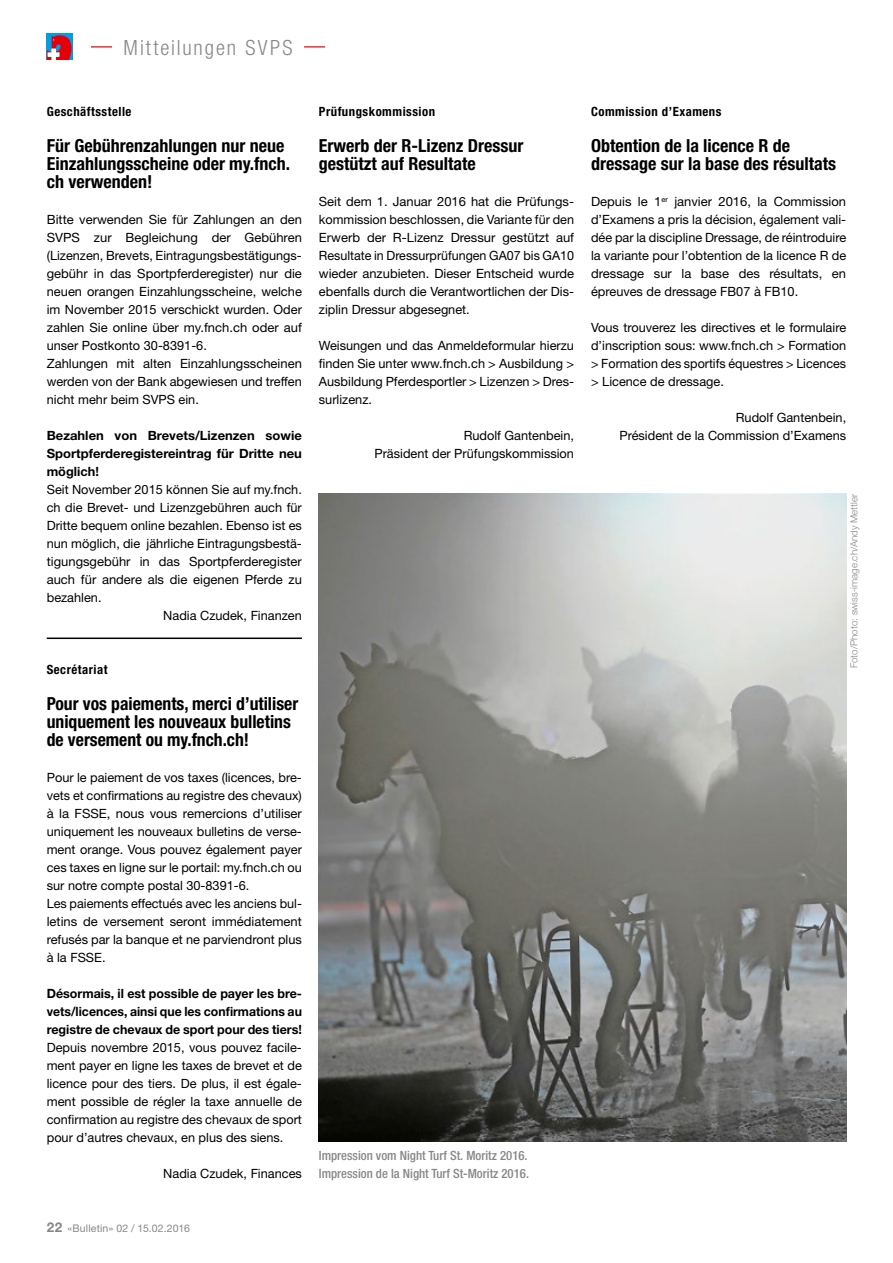
<style>
.page{position:relative;width:893px;height:1263px;background:#fff}
.page>*{position:absolute;margin:0;border:0;box-sizing:border-box;transform-origin:0 0}
.t1{font:300 condensed 21px "Helvetica Neue LT Std";letter-spacing:.09em;color:#868786}
.t2{font:700 condensed 18px/18px "Helvetica Neue LT Std";color:#000}
.t3{font:12.75px/18px "Helvetica Neue LT Std";color:#000;text-align:justify}
.t4{font:700 12.75px/18px "Helvetica Neue LT Std";color:#000;text-align:justify}
.t5{font:500 condensed 12.75px/18px "Helvetica Neue LT Std";color:#868786}
.t6{font:700 condensed 12.75px "Helvetica Neue LT Std";letter-spacing:.04em;color:#000}
.t7{font:10.5px "Helvetica Neue LT Std";letter-spacing:.015em;color:#868786}
.t8{font:300 9.75px "Helvetica Neue LT Std";color:#868786}
.s1{font-weight:700;font-size:13.5px}
</style>
<div class="page">
<div style="left:47px;top:34px;width:26px;height:26px;background:#009ee3"></div>
<svg style="left:47px;top:35px;width:25px;height:25px"></svg>
<svg style="left:91px;top:46px;width:21px;height:1px"></svg>
<svg style="left:304px;top:46px;width:21px;height:1px"></svg>
<hr style="left:47px;top:637px;width:255px;height:2px;background:#000">
<img style="left:319px;top:494px;width:527px;height:648px">
<h1 class="t1" style="left:124px;top:35px;width:170px">Mitteilungen SVPS</h1>
<p class="t6" style="left:47px;top:104px;width:86px">Geschäftsstelle</p>
<h2 class="t2" style="left:47px;top:136px;width:245px">Für Gebührenzahlungen nur neue<br>Einzahlungsscheine oder my.fnch. ch verwenden!</h2>
<p class="t3" style="left:47px;top:210px;width:257px;text-align:left">Bitte verwenden Sie für Zahlungen an den SVPS zur Begleichung der Gebühren (Lizenzen, Brevets, Eintragungsbestätigungs&shy;gebühr in das Sportpferderegister) nur die neuen orangen Einzahlungsscheine, welche im November 2015 verschickt wurden. Oder zahlen Sie online über my.fnch.ch oder auf unser Postkonto 30-8391-6.<br>Zahlungen mit alten Einzahlungsscheinen werden von der Bank abgewiesen und treffen nicht mehr beim SVPS ein.</p>
<p class="t4" style="left:47px;top:426px;width:257px">Bezahlen von Brevets/Lizenzen sowie Sportpferderegistereintrag für Dritte neu möglich!</p>
<p class="t3" style="left:47px;top:480px;width:257px">Seit November 2015 können Sie auf my.fnch.</p>
<p class="t3" style="left:47px;top:498px;width:257px">ch die Brevet- und Lizenzgebühren auch für</p>
<p class="t3" style="left:47px;top:516px;width:257px">Dritte bequem online bezahlen. Ebenso ist es</p>
<p class="t3" style="left:47px;top:534px;width:257px">nun möglich, die jährliche Eintragungsbestä-</p>
<p class="t3" style="left:47px;top:552px;width:257px">tigungsgebühr in das Sportpferderegister</p>
<p class="t3" style="left:47px;top:570px;width:257px">auch für andere als die eigenen Pferde zu</p>
<p class="t3" style="left:47px;top:588px;width:56px">bezahlen.</p>
<p class="t3" style="left:163px;top:606px;width:140px">Nadia Czudek, Finanzen</p>
<p class="t6" style="left:319px;top:104px;width:118px">Prüfungskommission</p>
<h2 class="t2" style="left:319px;top:136px;width:206px">Erwerb der R-Lizenz Dressur gestützt auf Resultate</h2>
<p class="t3" style="left:319px;top:192px;width:257px">Seit dem 1. Januar 2016 hat die Prüfungs&shy;kommission beschlossen, die Variante für den Erwerb der R-Lizenz Dressur gestützt auf Resultate in Dressurprüfungen GA07 bis GA10 wieder anzubieten. Dieser Entscheid wurde ebenfalls durch die Verantwortlichen der Dis&shy;ziplin Dressur abgesegnet.</p>
<p class="t3" style="left:319px;top:336px;width:257px">Weisungen und das Anmeldeformular hierzu finden Sie unter www.fnch.ch &gt; Ausbildung &gt; Ausbildung Pferdesportler &gt; Lizenzen &gt; Dres&shy;surlizenz.</p>
<p class="t3" style="left:374px;top:426px;width:201px;text-align:right">Rudolf Gantenbein,<br>Präsident der Prüfungskommission</p>
<p class="t6" style="left:47px;top:662px;width:62px">Secrétariat</p>
<h2 class="t2" style="left:47px;top:694px;width:253px">Pour vos paiements, merci d’utiliser uniquement les nouveaux bulletins de versement ou my.fnch.ch!</h2>
<p class="t3" style="left:47px;top:768px;width:257px;text-align:left">Pour le paiement de vos taxes (licences, bre&shy;vets et confirmations au registre des chevaux) à la FSSE, nous vous remercions d’utiliser uniquement les nouveaux bulletins de verse&shy;ment orange. Vous pouvez également payer ces taxes en ligne sur le portail: my.fnch.ch ou sur notre compte postal 30-8391-6.<br>Les paiements effectués avec les anciens bul&shy;letins de versement seront immédiatement refusés par la banque et ne parviendront plus à la FSSE.</p>
<p class="t4" style="left:47px;top:984px;width:257px">Désormais, il est possible de payer les bre&shy;vets/licences, ainsi que les confirmations au registre de chevaux de sport pour des tiers!</p>
<p class="t3" style="left:47px;top:1038px;width:257px">Depuis novembre 2015, vous pouvez facile&shy;ment payer en ligne les taxes de brevet et de licence pour des tiers. De plus, il est égale&shy;ment possible de régler la taxe annuelle de confirmation au registre des chevaux de sport pour d’autres chevaux, en plus des siens.</p>
<p class="t3" style="left:163px;top:1164px;width:140px">Nadia Czudek, Finances</p>
<p class="t7" style="left:47px;top:1222px;width:145px"><span class="s1">22</span> «Bulletin» 02 / 15.02.2016</p>
<p class="t5" style="left:319px;top:1146px;width:212px">Impression vom Night Turf St. Moritz 2016.<br>Impression de la Night Turf St-Moritz 2016.</p>
<p class="t6" style="left:591px;top:104px;width:132px">Commission d’Examens</p>
<h2 class="t2" style="left:591px;top:136px;width:247px">Obtention de la licence R de dressage sur la base des résultats</h2>
<p class="t3" style="left:591px;top:192px;width:257px">Depuis le 1<sup>er</sup> janvier 2016, la Commission d’Examens a pris la décision, également vali&shy;dée par la discipline Dressage, de réintroduire la variante pour l’obtention de la licence R de dressage sur la base des résultats, en épreuves de dressage FB07 à FB10.</p>
<p class="t3" style="left:591px;top:318px;width:257px">Vous trouverez les directives et le formulaire d’inscription sous: www.fnch.ch &gt; Formation &gt; Formation des sportifs équestres &gt; Licences &gt; Licence de dressage.</p>
<p class="t3" style="left:619px;top:408px;width:228px;text-align:right">Rudolf Gantenbein,<br>Président de la Commission d’Examens</p>
<p class="t8" style="left:848px;top:668px;width:176px;rotate:-90deg">Foto/Photo: swiss-image.ch/Andy Mettler</p>
</div>
